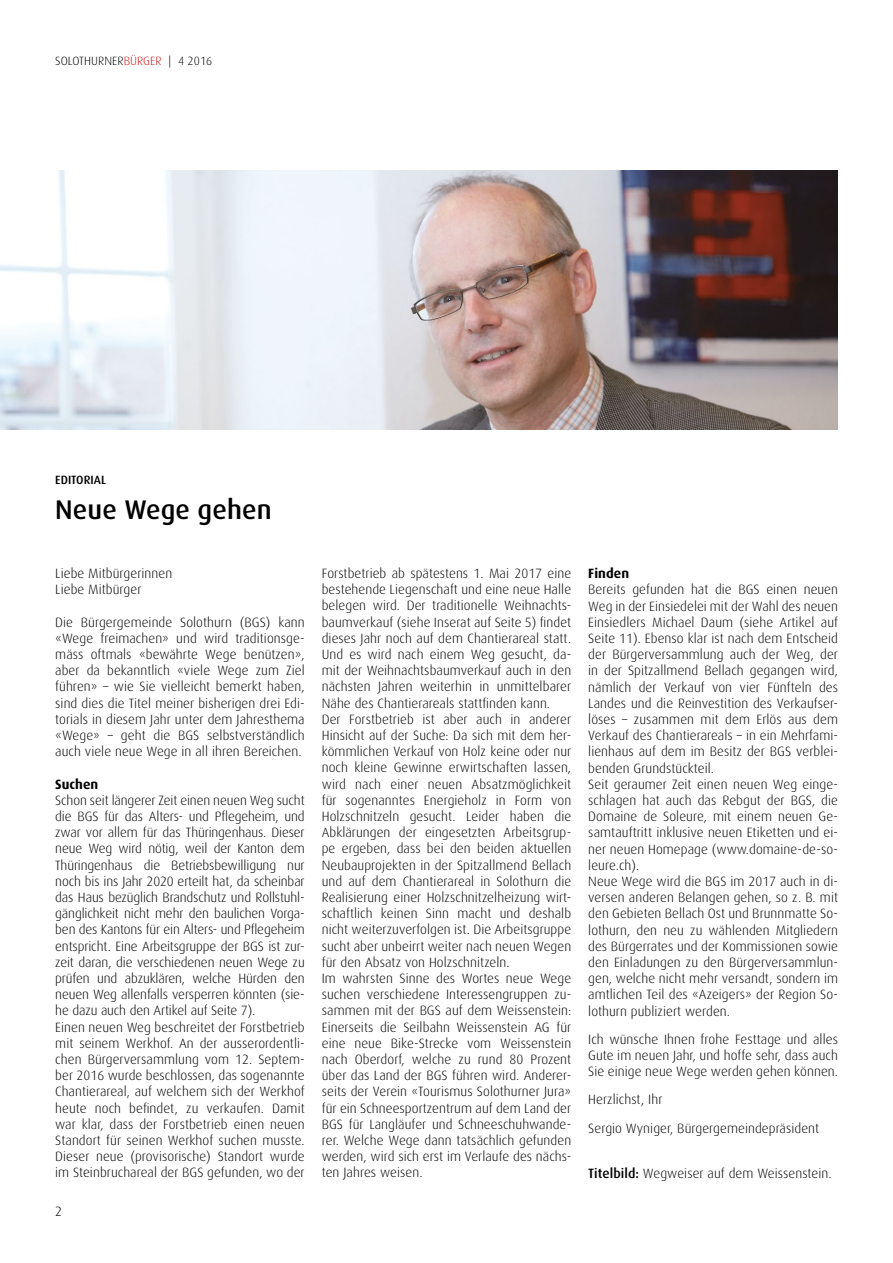
<style>
.page{position:relative;width:893px;height:1263px;background:#fff}
.page>*{position:absolute;margin:0;border:0;box-sizing:border-box;transform-origin:0 0}
.t1{font:500 27px "Dax";letter-spacing:.005em;color:#000}
.t2{font:300 13.5px/16.2px "Dax";letter-spacing:.005em;color:#000}
.t3{font:700 13.5px "Dax";letter-spacing:.005em;color:#000}
.t4{font:300 12px "Dax";letter-spacing:.005em;color:#000}
.t5{font:500 12px "Dax";color:#000}
.s1{color:#cd171a}
.s2{font-weight:500}
</style>
<div class="page">
<img style="left:0;top:170px;width:838px;height:259px">
<p class="t4" style="left:55px;top:54px;width:158px">SOLOTHURNER<span class="s1">BÜRGER</span> | 4 2016</p>
<p class="t5" style="left:55px;top:473px;width:52px">EDITORIAL</p>
<h1 class="t1" style="left:55px;top:495px;width:218px">Neue Wege gehen</h1>
<p class="t2" style="left:55px;top:565px;width:119px">Liebe Mitbürgerinnen<br>Liebe Mitbürger</p>
<p class="t2" style="left:55px;top:614px;width:251px;text-align:justify">Die Bürgergemeinde Solothurn (BGS) kann «Wege freimachen» und wird traditionsge&shy;mäss oftmals «bewährte Wege benützen», aber da bekanntlich «viele Wege zum Ziel führen» – wie Sie vielleicht bemerkt haben, sind dies die Titel meiner bisherigen drei Edi&shy;torials in diesem Jahr unter dem Jahresthema «Wege» – geht die BGS selbstverständlich auch viele neue Wege in all ihren Bereichen.</p>
<p class="t3" style="left:55px;top:776px;width:45px">Suchen</p>
<p class="t2" style="left:55px;top:792px;width:251px">Schon seit längerer Zeit einen neuen Weg sucht die BGS für das Alters- und Pflegeheim, und zwar vor allem für das Thüringenhaus. Dieser neue Weg wird nötig, weil der Kanton dem Thüringenhaus die Betriebsbewilligung nur noch bis ins Jahr 2020 erteilt hat, da scheinbar das Haus bezüglich Brandschutz und Rollstuhl&shy;gänglichkeit nicht mehr den baulichen Vorga&shy;ben des Kantons für ein Alters- und Pflegeheim entspricht. Eine Arbeitsgruppe der BGS ist zur&shy;zeit daran, die verschiedenen neuen Wege zu prüfen und abzuklären, welche Hürden den neuen Weg allenfalls versperren könnten (sie&shy;he dazu auch den Artikel auf Seite 7).<br>Einen neuen Weg beschreitet der Forstbetrieb mit seinem Werkhof. An der ausserordentli&shy;chen Bürgerversammlung vom 12. Septem&shy;ber 2016 wurde beschlossen, das sogenannte Chantierareal, auf welchem sich der Werkhof heute noch befindet, zu verkaufen. Damit war klar, dass der Forstbetrieb einen neuen Standort für seinen Werkhof suchen musste.<br>Dieser neue (provisorische) Standort wurde im Steinbruchareal der BGS gefunden, wo der</p>
<p class="t2" style="left:55px;top:1203px;width:8px">2</p>
<p class="t2" style="left:322px;top:565px;width:251px">Forstbetrieb ab spätestens 1. Mai 2017 eine bestehende Liegenschaft und eine neue Halle belegen wird. Der traditionelle Weihnachts&shy;baumverkauf (siehe Inserat auf Seite 5) findet dieses Jahr noch auf dem Chantierareal statt.<br>Und es wird nach einem Weg gesucht, da&shy;mit der Weihnachtsbaumverkauf auch in den nächsten Jahren weiterhin in unmittelbarer Nähe des Chantierareals stattfinden kann.<br>Der Forstbetrieb ist aber auch in anderer Hinsicht auf der Suche: Da sich mit dem her&shy;kömmlichen Verkauf von Holz keine oder nur noch kleine Gewinne erwirtschaften lassen, wird nach einer neuen Absatzmöglichkeit für sogenanntes Energieholz in Form von Holzschnitzeln gesucht. Leider haben die Abklärungen der eingesetzten Arbeitsgrup&shy;pe ergeben, dass bei den beiden aktuellen Neubauprojekten in der Spitzallmend Bellach und auf dem Chantierareal in Solothurn die Realisierung einer Holzschnitzelheizung wirt&shy;schaftlich keinen Sinn macht und deshalb nicht weiterzuverfolgen ist. Die Arbeitsgruppe sucht aber unbeirrt weiter nach neuen Wegen für den Absatz von Holzschnitzeln.<br>Im wahrsten Sinne des Wortes neue Wege suchen verschiedene Interessengruppen zu&shy;sammen mit der BGS auf dem Weissenstein:<br>Einerseits die Seilbahn Weissenstein AG für eine neue Bike-Strecke vom Weissenstein nach Oberdorf, welche zu rund 80 Prozent über das Land der BGS führen wird. Anderer&shy;seits der Verein «Tourismus Solothurner Jura» für ein Schneesportzentrum auf dem Land der BGS für Langläufer und Schneeschuhwande&shy;rer. Welche Wege dann tatsächlich gefunden werden, wird sich erst im Verlaufe des nächs&shy;ten Jahres weisen.</p>
<p class="t3" style="left:588px;top:566px;width:42px">Finden</p>
<p class="t2" style="left:588px;top:582px;width:251px">Bereits gefunden hat die BGS einen neuen Weg in der Einsiedelei mit der Wahl des neuen Einsiedlers Michael Daum (siehe Artikel auf Seite 11). Ebenso klar ist nach dem Entscheid der Bürgerversammlung auch der Weg, der in der Spitzallmend Bellach gegangen wird, nämlich der Verkauf von vier Fünfteln des Landes und die Reinvestition des Verkaufser&shy;löses – zusammen mit dem Erlös aus dem Verkauf des Chantierareals – in ein Mehrfami&shy;lienhaus auf dem im Besitz der BGS verblei&shy;benden Grundstückteil.<br>Seit geraumer Zeit einen neuen Weg einge&shy;schlagen hat auch das Rebgut der BGS, die Domaine de Soleure, mit einem neuen Ge&shy;samtauftritt inklusive neuen Etiketten und ei&shy;ner neuen Homepage (www.domaine-de-so&shy;leure.ch).<br>Neue Wege wird die BGS im 2017 auch in di&shy;versen anderen Belangen gehen, so z. B. mit den Gebieten Bellach Ost und Brunnmatte So&shy;lothurn, den neu zu wählenden Mitgliedern des Bürgerrates und der Kommissionen sowie den Einladungen zu den Bürgerversammlun&shy;gen, welche nicht mehr versandt, sondern im amtlichen Teil des «Azeigers» der Region So&shy;lothurn publiziert werden.</p>
<p class="t2" style="left:588px;top:1031px;width:251px;text-align:justify">Ich wünsche Ihnen frohe Festtage und alles Gute im neuen Jahr, und hoffe sehr, dass auch Sie einige neue Wege werden gehen können.</p>
<p class="t2" style="left:588px;top:1086px;width:233px;line-height:28.2px">Herzlichst, Ihr<br>Sergio Wyniger, Bürgergemeindepräsident</p>
<p class="t2" style="left:588px;top:1166px;width:245px"><span class="s2">Titelbild:</span> Wegweiser auf dem Weissenstein.</p>
</div>
